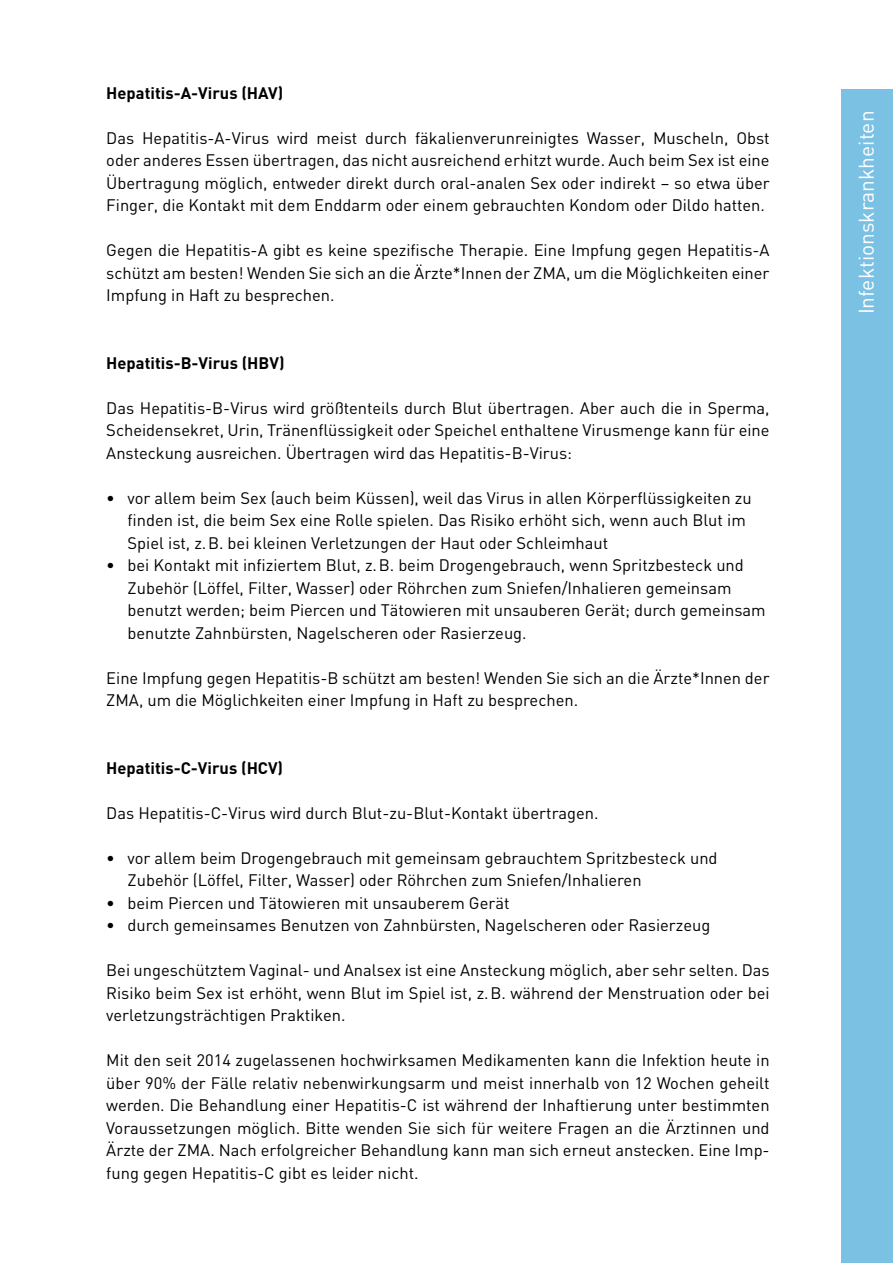
<style>
.page{position:relative;width:893px;height:1263px;background:#fff}
.page>*{position:absolute;margin:0;border:0;box-sizing:border-box;transform-origin:0 0}
.t1{font:21px "DIN";color:#fff}
.t2{font:16.5px/22.5px "DIN";color:#000;text-align:justify}
.t3{font:700 16.5px "DIN";color:#000}
</style>
<div class="page">
<div style="left:842px;top:89px;width:51px;height:1174px;background:#7ac1e3"></div>
<p class="t3" style="left:106px;top:82px;width:179px">Hepatitis-A-Virus (HAV)</p>
<p class="t2" style="left:106px;top:126px;width:665px">Das Hepatitis-A-Virus wird meist durch fäkalienverunreinigtes Wasser, Muscheln, Obst oder anderes Essen übertragen, das nicht ausreichend erhitzt wurde. Auch beim Sex ist eine Übertragung möglich, entweder direkt durch oral-analen Sex oder indirekt – so etwa über Finger, die Kontakt mit dem Enddarm oder einem gebrauchten Kondom oder Dildo hatten.</p>
<p class="t2" style="left:106px;top:239px;width:665px">Gegen die Hepatitis-A gibt es keine spezifische Therapie. Eine Impfung gegen Hepatitis-A schützt am besten! Wenden Sie sich an die Ärzte*Innen der ZMA, um die Möglichkeiten einer Impfung in Haft zu besprechen.</p>
<p class="t3" style="left:106px;top:352px;width:180px">Hepatitis-B-Virus (HBV)</p>
<p class="t2" style="left:106px;top:396px;width:665px">Das Hepatitis-B-Virus wird größtenteils durch Blut übertragen. Aber auch die in Sperma, Scheidensekret, Urin, Tränenflüssigkeit oder Speichel enthaltene Virusmenge kann für eine Ansteckung ausreichen. Übertragen wird das Hepatitis-B-Virus:</p>
<p class="t2" style="left:128px;top:486px;width:626px;text-align:left;text-indent:-21px">• vor allem beim Sex (auch beim Küssen), weil das Virus in allen Körperflüssigkeiten zu finden ist, die beim Sex eine Rolle spielen. Das Risiko erhöht sich, wenn auch Blut im<br>Spiel ist, z.B. bei kleinen Verletzungen der Haut oder Schleimhaut</p>
<p class="t2" style="left:128px;top:554px;width:640px;text-align:left;text-indent:-21px">• bei Kontakt mit infiziertem Blut, z.B. beim Drogengebrauch, wenn Spritzbesteck und Zubehör (Löffel, Filter, Wasser) oder Röhrchen zum Sniefen/Inhalieren gemeinsam benutzt werden; beim Piercen und Tätowieren mit unsauberen Gerät; durch gemeinsam benutzte Zahnbürsten, Nagelscheren oder Rasierzeug.</p>
<p class="t2" style="left:106px;top:666px;width:665px">Eine Impfung gegen Hepatitis-B schützt am besten! Wenden Sie sich an die Ärzte*Innen der<br>ZMA, um die Möglichkeiten einer Impfung in Haft zu besprechen.</p>
<p class="t3" style="left:106px;top:757px;width:178px">Hepatitis-C-Virus (HCV)</p>
<p class="t2" style="left:106px;top:801px;width:494px">Das Hepatitis-C-Virus wird durch Blut-zu-Blut-Kontakt übertragen.</p>
<p class="t2" style="left:106px;top:846px;width:613px">• vor allem beim Drogengebrauch mit gemeinsam gebrauchtem Spritzbesteck und</p>
<p class="t2" style="left:128px;top:869px;width:516px">Zubehör (Löffel, Filter, Wasser) oder Röhrchen zum Sniefen/Inhalieren</p>
<p class="t2" style="left:106px;top:891px;width:405px">• beim Piercen und Tätowieren mit unsauberem Gerät</p>
<p class="t2" style="left:106px;top:914px;width:606px">• durch gemeinsames Benutzen von Zahnbürsten, Nagelscheren oder Rasierzeug</p>
<p class="t2" style="left:106px;top:959px;width:665px">Bei ungeschütztem Vaginal- und Analsex ist eine Ansteckung möglich, aber sehr selten. Das Risiko beim Sex ist erhöht, wenn Blut im Spiel ist, z.B. während der Menstruation oder bei verletzungsträchtigen Praktiken.</p>
<p class="t2" style="left:106px;top:1049px;width:665px">Mit den seit 2014 zugelassenen hochwirksamen Medikamenten kann die Infektion heute in über 90% der Fälle relativ nebenwirkungsarm und meist innerhalb von 12 Wochen geheilt werden. Die Behandlung einer Hepatitis-C ist während der Inhaftierung unter bestimmten Voraussetzungen möglich. Bitte wenden Sie sich für weitere Fragen an die Ärztinnen und Ärzte der ZMA. Nach erfolgreicher Behandlung kann man sich erneut anstecken. Eine Imp&shy;fung gegen Hepatitis-C gibt es leider nicht.</p>
<p class="t1" style="left:853px;top:314px;width:205px;rotate:-90deg">Infektionskrankheiten</p>
</div>
